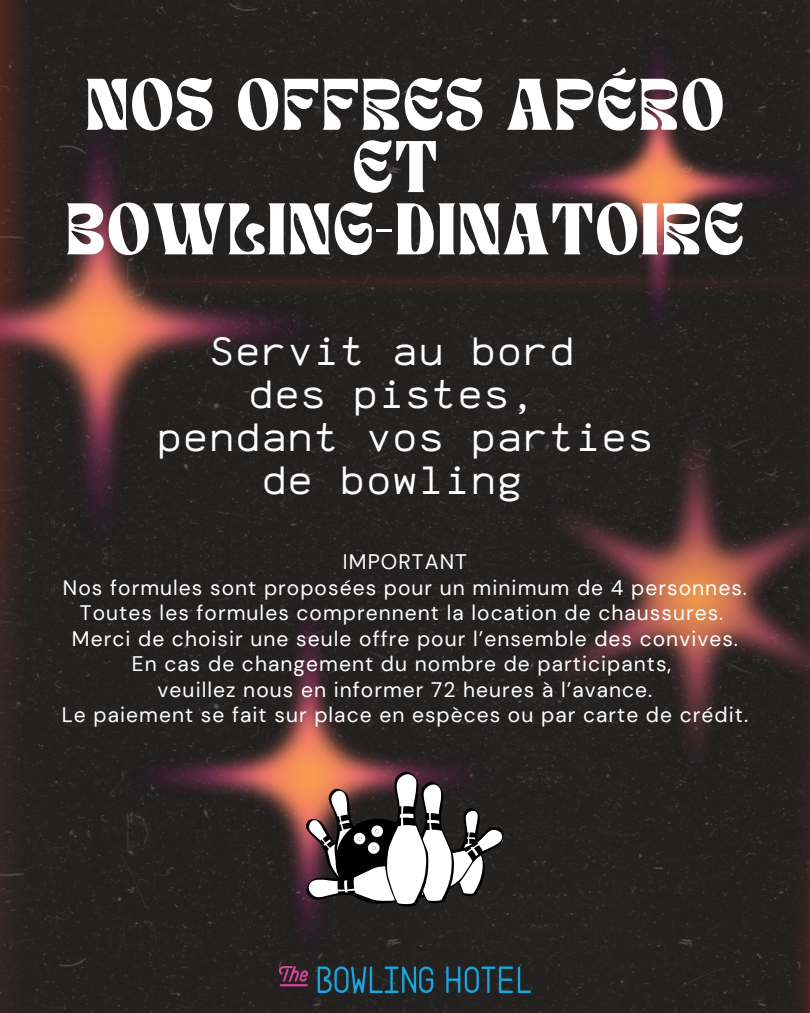
<style>
.page{position:relative;width:810px;height:1013px;background:#fff}
.page>*{position:absolute;margin:0;border:0;box-sizing:border-box;transform-origin:0 0}
.t1{font:51px/62.2px "TANNIMBUS";letter-spacing:.05em;color:#fff;text-align:center}
.t2{font:40.3px "Anka Coder r";letter-spacing:.05em;color:#fff}
.t3{font:21px "DM Sans";letter-spacing:.05em;color:#fff}
</style>
<div class="page">
<img style="left:0;top:0;width:810px;height:1012px">
<img style="left:0;top:92px;width:334px;height:469px">
<img style="left:115px;top:581px;width:389px;height:389px">
<img style="left:498px;top:24px;width:312px;height:323px">
<img style="left:509px;top:383px;width:301px;height:426px">
<svg style="left:297px;top:771px;width:216px;height:138px"></svg>
<img style="left:279px;top:966px;width:252px;height:26px">
<h2 class="t1" style="left:66px;top:80px;width:679px">NOS OFFRES APÉRO<br>ET<br>BOWLING-DINATOIRE</h2>
<h1 class="t2" style="left:210px;top:330px;width:366px">Servit au bord</h1>
<h1 class="t2" style="left:249px;top:372px;width:287px">des pistes,</h1>
<h1 class="t2" style="left:157px;top:415px;width:497px">pendant vos parties</h1>
<h1 class="t2" style="left:262px;top:458px;width:261px">de bowling</h1>
<p class="t3" style="left:343px;top:548px;width:126px">IMPORTANT</p>
<p class="t3" style="left:63px;top:574px;width:686px">Nos formules sont proposées pour un minimum de 4 personnes.</p>
<p class="t3" style="left:80px;top:599px;width:645px">Toutes les formules comprennent la location de chaussures.</p>
<p class="t3" style="left:72px;top:625px;width:668px">Merci de choisir une seule offre pour l’ensemble des convives.</p>
<p class="t3" style="left:132px;top:650px;width:541px">En cas de changement du nombre de participants,</p>
<p class="t3" style="left:158px;top:676px;width:496px">veuillez nous en informer 72 heures à l’avance.</p>
<p class="t3" style="left:62px;top:701px;width:688px">Le paiement se fait sur place en espèces ou par carte de crédit.</p>
</div>
